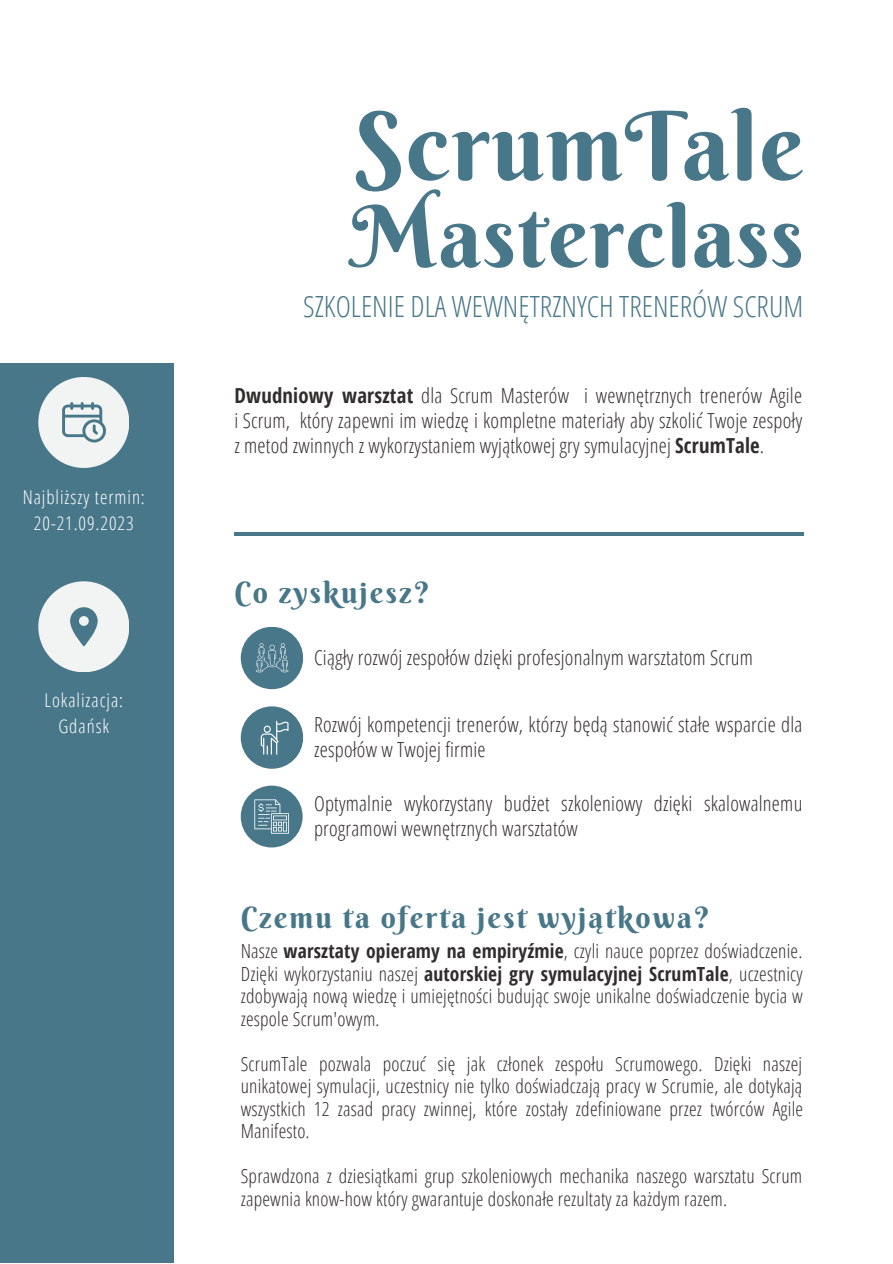
<style>
.page{position:relative;width:893px;height:1264px;background:#fff}
.page>*{position:absolute;margin:0;border:0;box-sizing:border-box;transform-origin:0 0}
.t1{font:95.1px "Berkshire Swash";letter-spacing:.02em;color:#487789}
.t2{font:85.95px "Berkshire Swash";letter-spacing:.02em;color:#487789}
.t3{font:29.7px "Berkshire Swash";letter-spacing:.07em;color:#487789}
.t4{font:300 29.25px "Open Sans Condensed";color:#487789}
.t5{font:300 20.7px/24.8px "Open Sans Condensed";letter-spacing:.01em;color:#302e2c}
.t6{font:300 19.5px/22.5px "Open Sans Condensed";letter-spacing:.01em;color:#302e2c;text-align:justify}
.t7{font:300 18.9px "Open Sans Condensed";letter-spacing:.05em;color:#fff}
.s1{font-weight:700}
</style>
<div class="page">
<div style="left:0;top:364px;width:174px;height:898px;background:#487789"></div>
<hr style="left:234px;top:532px;width:569px;height:3px;background:#487789">
<div style="left:241px;top:706px;width:62px;height:62px;background:#487789;border-radius:50%"></div>
<svg style="left:261px;top:720px;width:27px;height:34px"></svg>
<div style="left:241px;top:785px;width:61px;height:62px;background:#487789;border-radius:50%"></div>
<svg style="left:254px;top:799px;width:35px;height:34px"></svg>
<div style="left:241px;top:627px;width:62px;height:62px;background:#487789;border-radius:50%"></div>
<svg style="left:256px;top:643px;width:32px;height:29px"></svg>
<div style="left:38px;top:581px;width:91px;height:91px;background:#f2f4f3;border-radius:50%"></div>
<svg style="left:70px;top:607px;width:28px;height:39px"></svg>
<div style="left:38px;top:377px;width:91px;height:91px;background:#f2f4f3;border-radius:50%"></div>
<svg style="left:62px;top:402px;width:44px;height:40px"></svg>
<p class="t7" style="left:23px;top:484px;width:124px">Najbliższy termin:</p>
<p class="t7" style="left:34px;top:510px;width:101px">20-21.09.2023</p>
<p class="t7" style="left:44px;top:687px;width:80px">Lokalizacja:</p>
<p class="t7" style="left:58px;top:713px;width:52px">Gdańsk</p>
<p class="t1" style="left:355px;top:87px;width:450px">ScrumTale</p>
<p class="t2" style="left:351px;top:183px;width:454px">Masterclass</p>
<p class="t4" style="left:303px;top:285px;width:501px">SZKOLENIE DLA WEWNĘTRZNYCH TRENERÓW SCRUM</p>
<p class="t5" style="left:234px;top:383px;width:569px;text-align:justify"><span class="s1">Dwudniowy warsztat</span> dla Scrum Masterów i wewnętrznych trenerów Agile i Scrum, który zapewni im wiedzę i kompletne materiały aby szkolić Twoje zespoły z metod zwinnych z wykorzystaniem wyjątkowej gry symulacyjnej <span class="s1">ScrumTale</span>.</p>
<p class="t3" style="left:234px;top:574px;width:197px">Co zyskujesz?</p>
<p class="t5" style="left:314px;top:644px;width:440px">Ciągły rozwój zespołów dzięki profesjonalnym warsztatom Scrum</p>
<p class="t5" style="left:314px;top:711px;width:490px">Rozwój kompetencji trenerów, którzy będą stanowić stałe wsparcie dla zespołów w Twojej firmie</p>
<p class="t5" style="left:314px;top:790px;width:490px">Optymalnie wykorzystany budżet szkoleniowy dzięki skalowalnemu programowi wewnętrznych warsztatów</p>
<p class="t3" style="left:241px;top:898px;width:471px">Czemu ta oferta jest wyjątkowa?</p>
<p class="t6" style="left:241px;top:939px;width:563px">Nasze <span class="s1">warsztaty opieramy na empiryźmie</span>, czyli nauce poprzez doświadczenie.<br>Dzięki wykorzystaniu naszej <span class="s1">autorskiej gry symulacyjnej ScrumTale</span>, uczestnicy zdobywają nową wiedzę i umiejętności budując swoje unikalne doświadczenie bycia w zespole Scrum'owym.</p>
<p class="t6" style="left:241px;top:1051px;width:564px">ScrumTale pozwala poczuć się jak członek zespołu Scrumowego. Dzięki naszej unikatowej symulacji, uczestnicy nie tylko doświadczają pracy w Scrumie, ale dotykają wszystkich 12 zasad pracy zwinnej, które zostały zdefiniowane przez twórców Agile Manifesto.</p>
<p class="t6" style="left:241px;top:1164px;width:563px">Sprawdzona z dziesiątkami grup szkoleniowych mechanika naszego warsztatu Scrum zapewnia know-how który gwarantuje doskonałe rezultaty za każdym razem.</p>
</div>
